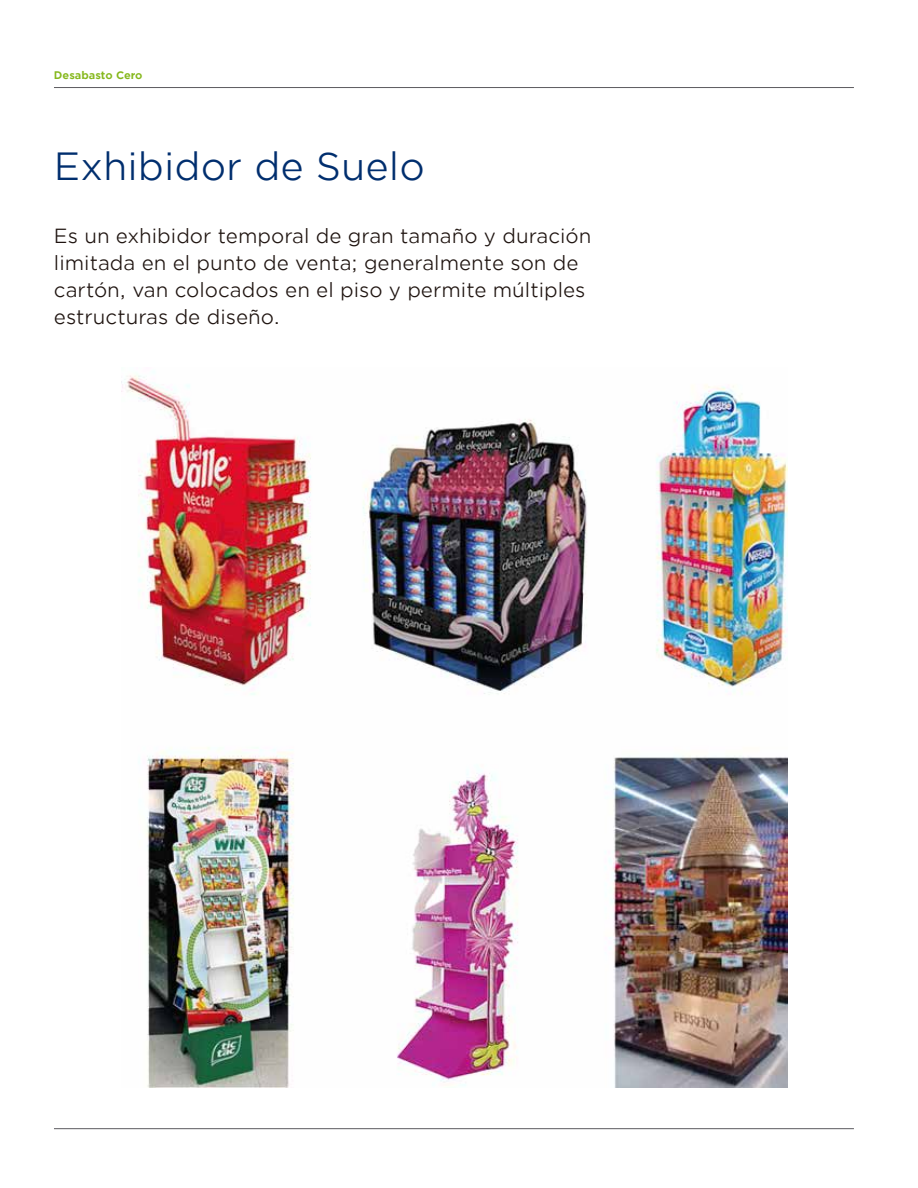
<style>
.page{position:relative;width:918px;height:1188px;background:#fff}
.page>*{position:absolute;margin:0;border:0;box-sizing:border-box;transform-origin:0 0}
.t1{font:37.5px "Gotham Office";color:#002e6e}
.t2{font:19.5px/27px "Gotham Office";color:#1f1410}
.t3{font:700 10.5px "Gotham Office";color:#86b81d}
</style>
<div class="page">
<img style="left:121px;top:371px;width:667px;height:716px">
<hr style="left:54px;top:1128px;width:800px;height:1px;background:#5c5b5f">
<hr style="left:54px;top:87px;width:800px;height:1px;background:#5c5b5f">
<p class="t3" style="left:54px;top:68px;width:90px">Desabasto Cero</p>
<h1 class="t1" style="left:54px;top:141px;width:372px">Exhibidor de Suelo</h1>
<p class="t2" style="left:54px;top:222px;width:539px">Es un exhibidor temporal de gran tamaño y duración limitada en el punto de venta; generalmente son de cartón, van colocados en el piso y permite múltiples estructuras de diseño.</p>
</div>
